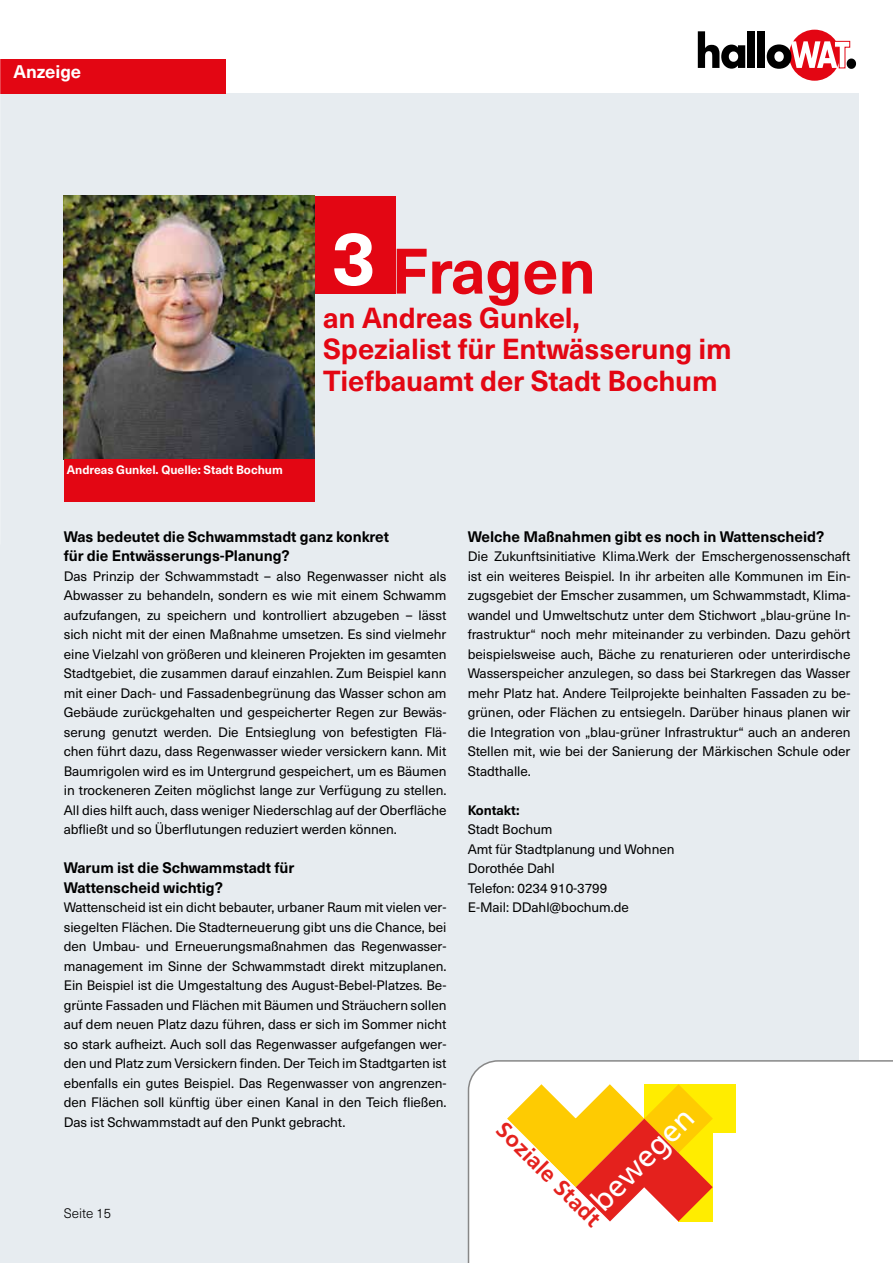
<style>
.page{position:relative;width:893px;height:1263px;background:#fff}
.page>*{position:absolute;margin:0;border:0;box-sizing:border-box;transform-origin:0 0}
.t1{font:700 63px "Neue Haas Unica W1 G";letter-spacing:-.005em;color:#e30613}
.t2{font:30.15px "Frutiger";color:#fff}
.t3{font:700 28.5px/31.5px "Neue Haas Unica W1 G";letter-spacing:-.005em;color:#e30613}
.t4{font:700 22.2px "Frutiger";color:#e4211d}
.t5{font:700 18px "Neue Haas Unica W1 G";letter-spacing:-.005em;color:#fff}
.t6{font:700 15px/19.5px "Neue Haas Unica W1 G";letter-spacing:-.005em;color:#000}
.t7{font:13.5px/19.5px "Neue Haas Unica W1 G";letter-spacing:-.005em;color:#000;text-align:justify}
.t8{font:700 13.5px "Neue Haas Unica W1 G";letter-spacing:-.005em;color:#000}
.t9{font:300 13.5px "Neue Haas Unica W1 G";color:#000}
.t10{font:700 12px "Neue Haas Unica W1 G";color:#fff}
.s1{font-size:75px;color:#fff}
</style>
<div class="page">
<div style="left:0;top:94px;width:859px;height:1169px;background:#e7ecf0"></div>
<div style="left:0;top:60px;width:225px;height:34px;background:#e30613"></div>
<div style="left:789px;top:30px;width:51px;height:51px;background:#e30613;border-radius:50%"></div>
<svg style="left:698px;top:31px;width:47px;height:38px"></svg>
<div style="left:748px;top:31px;width:7px;height:37px;background:#000"></div>
<div style="left:758px;top:31px;width:7px;height:37px;background:#000"></div>
<svg style="left:767px;top:41px;width:89px;height:28px"></svg>
<div style="left:467px;top:1060px;width:426px;height:203px;background:#fff"></div>
<div style="left:708px;top:1084px;width:27px;height:49px;background:#ffed00"></div>
<svg style="left:507px;top:1084px;width:206px;height:137px;background:#f7b457"></svg>
<img style="left:0;top:0;width:1px;height:544px">
<img style="left:64px;top:196px;width:251px;height:263px">
<div style="left:64px;top:459px;width:251px;height:43px;background:#e30613"></div>
<div style="left:315px;top:196px;width:80px;height:97px;background:#e30613"></div>
<h3 class="t5" style="left:14px;top:57px;width:69px">Anzeige</h3>
<p class="t10" style="left:67px;top:461px;width:217px">Andreas Gunkel. Quelle: Stadt Bochum</p>
<h1 class="t1" style="left:331px;top:223px;width:266px"><span class="s1">3</span> Fragen</h1>
<h3 class="t3" style="left:323px;top:300px;width:410px">an Andreas Gunkel,<br>Spezialist für Entwässerung im<br>Tiefbauamt der Stadt Bochum</h3>
<p class="t6" style="left:64px;top:525px;width:327px">Was bedeutet die Schwammstadt ganz konkret für die Entwässerungs-Planung?</p>
<p class="t7" style="left:64px;top:565px;width:384px">Das Prinzip der Schwammstadt – also Regenwasser nicht als Abwasser zu behandeln, sondern es wie mit einem Schwamm aufzufangen, zu speichern und kontrolliert abzugeben – lässt sich nicht mit der einen Maßnahme umsetzen. Es sind vielmehr eine Vielzahl von größeren und kleineren Projekten im gesamten Stadtgebiet, die zusammen darauf einzahlen. Zum Beispiel kann mit einer Dach- und Fassadenbegrünung das Wasser schon am Gebäude zurückgehalten und gespeicherter Regen zur Bewäs&shy;serung genutzt werden. Die Entsieglung von befestigten Flä&shy;chen führt dazu, dass Regenwasser wieder versickern kann. Mit Baumrigolen wird es im Untergrund gespeichert, um es Bäumen in trockeneren Zeiten möglichst lange zur Verfügung zu stellen.<br>All dies hilft auch, dass weniger Niederschlag auf der Oberfläche abfließt und so Überflutungen reduziert werden können.</p>
<p class="t6" style="left:64px;top:857px;width:232px">Warum ist die Schwammstadt für<br>Wattenscheid wichtig?</p>
<p class="t7" style="left:64px;top:897px;width:384px">Wattenscheid ist ein dicht bebauter, urbaner Raum mit vielen ver&shy;siegelten Flächen. Die Stadterneuerung gibt uns die Chance, bei den Umbau- und Erneuerungsmaßnahmen das Regenwasser&shy;management im Sinne der Schwammstadt direkt mitzuplanen.<br>Ein Beispiel ist die Umgestaltung des August-Bebel-Platzes. Be&shy;grünte Fassaden und Flächen mit Bäumen und Sträuchern sollen auf dem neuen Platz dazu führen, dass er sich im Sommer nicht so stark aufheizt. Auch soll das Regenwasser aufgefangen wer&shy;den und Platz zum Versickern finden. Der Teich im Stadtgarten ist ebenfalls ein gutes Beispiel. Das Regenwasser von angrenzen&shy;den Flächen soll künftig über einen Kanal in den Teich fließen.<br>Das ist Schwammstadt auf den Punkt gebracht.</p>
<p class="t9" style="left:64px;top:1203px;width:49px">Seite 15</p>
<p class="t6" style="left:468px;top:525px;width:358px">Welche Maßnahmen gibt es noch in Wattenscheid?</p>
<p class="t7" style="left:468px;top:546px;width:384px">Die Zukunftsinitiative Klima.Werk der Emschergenossenschaft ist ein weiteres Beispiel. In ihr arbeiten alle Kommunen im Ein&shy;zugsgebiet der Emscher zusammen, um Schwammstadt, Klima&shy;wandel und Umweltschutz unter dem Stichwort „blau-grüne In&shy;frastruktur“ noch mehr miteinander zu verbinden. Dazu gehört beispielsweise auch, Bäche zu renaturieren oder unterirdische Wasserspeicher anzulegen, so dass bei Starkregen das Wasser mehr Platz hat. Andere Teilprojekte beinhalten Fassaden zu be&shy;grünen, oder Flächen zu entsiegeln. Darüber hinaus planen wir die Integration von „blau-grüner Infrastruktur“ auch an anderen Stellen mit, wie bei der Sanierung der Märkischen Schule oder Stadthalle.</p>
<p class="t8" style="left:468px;top:799px;width:53px">Kontakt:</p>
<p class="t7" style="left:468px;top:819px;width:208px;text-align:left">Stadt Bochum<br>Amt für Stadtplanung und Wohnen<br>Dorothée Dahl<br>Telefon: 0234 910-3799<br>E-Mail: DDahl@bochum.de</p>
<h2 class="t2" style="left:584px;top:1193px;width:132px;rotate:-45deg">bewegen</h2>
<h3 class="t4" style="left:509px;top:1116px;width:139px;rotate:45deg">Soziale Stadt</h3>
</div>
